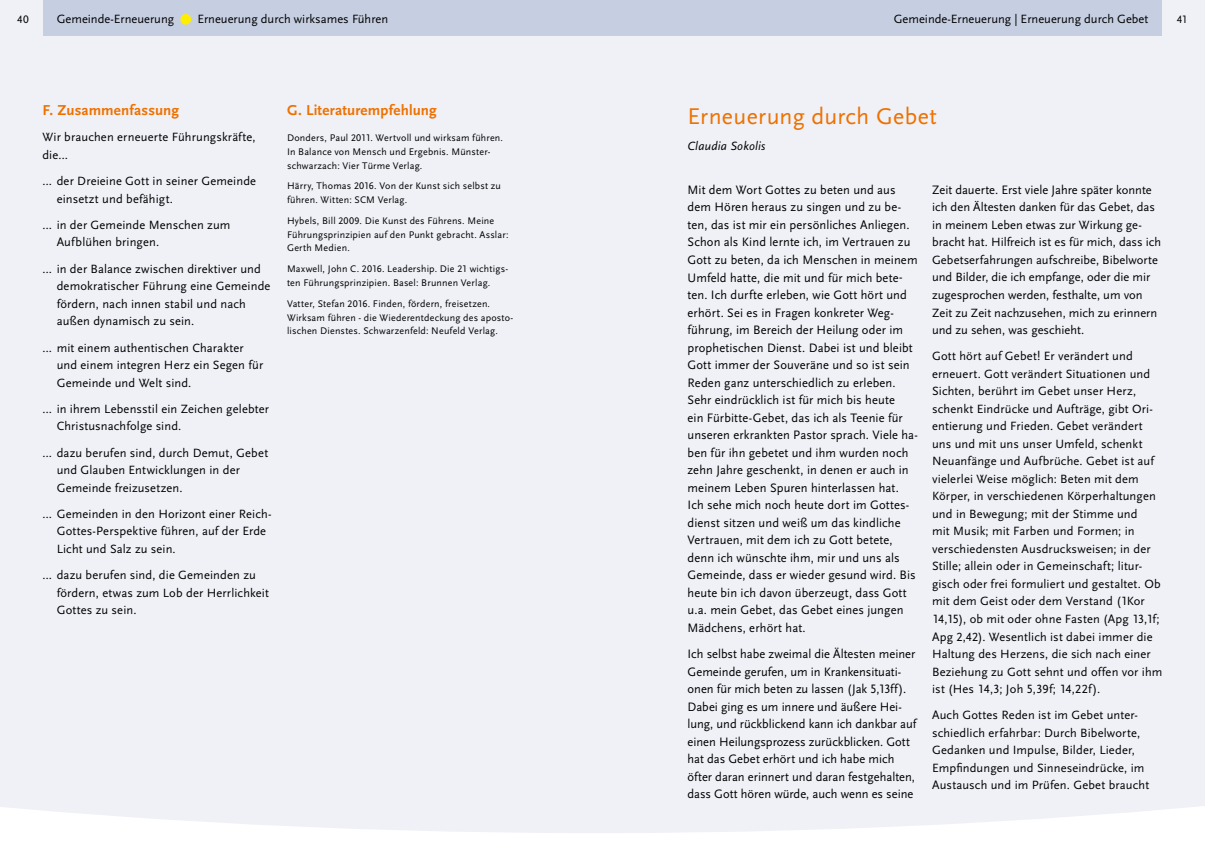
<style>
.page{position:relative;width:1205px;height:851px;background:#fff}
.page>*{position:absolute;margin:0;border:0;box-sizing:border-box;transform-origin:0 0}
.t1{font:23.75px "Scala Sans LF";letter-spacing:.015em;color:#ee7100}
.t2{font:700 15px "Scala Sans LF";letter-spacing:.01em;color:#ee7100}
.t3{font:12.75px/17.5px "Scala Sans LF";letter-spacing:.005em;color:#000}
.t4{font:12.5px/17.5px "Scala Sans LF";letter-spacing:.01em;color:#000}
.t5{font:italic 12.5px "Scala Sans LF";letter-spacing:.015em;color:#000}
.t6{font:11.25px "Scala Sans LF";color:#000}
.t7{font:10px/13.8px "Scala Sans LF";letter-spacing:.02em;color:#000}
.s1{font-size:12.5px}
</style>
<div class="page">
<div style="left:0;top:0;width:1205px;height:833px;background:#eff1f7"></div>
<div style="left:602px;top:0;width:560px;height:35px;background:#c6cfe1"></div>
<div style="left:43px;top:0;width:559px;height:35px;background:#c6cfe1"></div>
<div style="left:180px;top:14px;width:11px;height:11px;background:#fe0;border-radius:50%"></div>
<p class="t4" style="left:57px;top:11px;width:119px">Gemeinde-Erneuerung</p>
<p class="t4" style="left:197px;top:11px;width:192px">Erneuerung durch wirksames Führen</p>
<p class="t4" style="left:894px;top:11px;width:256px">Gemeinde-Erneuerung | Erneuerung durch Gebet</p>
<p class="t6" style="left:17px;top:13px;width:13px">40</p>
<p class="t6" style="left:1176px;top:13px;width:12px">41</p>
<p class="t2" style="left:43px;top:101px;width:138px">F. Zusammenfassung</p>
<p class="t4" style="left:43px;top:128px;width:215px">Wir brauchen erneuerte Führungskräfte, die…</p>
<p class="t4" style="left:57px;top:172px;width:201px;text-indent:-14px">… der Dreieine Gott in seiner Gemeinde einsetzt und befähigt.</p>
<p class="t4" style="left:57px;top:216px;width:175px;text-indent:-14px">… in der Gemeinde Menschen zum<br>Aufblühen bringen.</p>
<p class="t4" style="left:57px;top:260px;width:215px;text-indent:-14px">… in der Balance zwischen direktiver und demokratischer Führung eine Gemeinde fördern, nach innen stabil und nach außen dynamisch zu sein.</p>
<p class="t4" style="left:57px;top:338px;width:208px;text-indent:-14px">… mit einem authentischen Charakter und einem integren Herz ein Segen für<br>Gemeinde und Welt sind.</p>
<p class="t4" style="left:57px;top:400px;width:214px;text-indent:-14px">… in ihrem Lebensstil ein Zeichen gelebter<br>Christusnachfolge sind.</p>
<p class="t4" style="left:57px;top:443px;width:213px;text-indent:-14px">… dazu berufen sind, durch Demut, Gebet und Glauben Entwicklungen in der<br>Gemeinde freizusetzen.</p>
<p class="t4" style="left:57px;top:505px;width:216px;text-indent:-14px">… Gemeinden in den Horizont einer Reich-<br>Gottes-Perspektive führen, auf der Erde<br>Licht und Salz zu sein.</p>
<p class="t4" style="left:57px;top:566px;width:214px;text-indent:-14px">… dazu berufen sind, die Gemeinden zu fördern, etwas zum Lob der Herrlichkeit<br>Gottes zu sein.</p>
<p class="t2" style="left:287px;top:101px;width:151px">G. Literaturempfehlung</p>
<p class="t7" style="left:287px;top:131px;width:217px">Donders, Paul 2011. Wertvoll und wirksam führen.<br>In Balance von Mensch und Ergebnis. Münster&shy;schwarzach: Vier Türme Verlag.</p>
<p class="t7" style="left:287px;top:179px;width:215px">Härry, Thomas 2016. Von der Kunst sich selbst zu führen. Witten: SCM Verlag.</p>
<p class="t7" style="left:287px;top:214px;width:223px">Hybels, Bill 2009. Die Kunst des Führens. Meine<br>Führungsprinzipien auf den Punkt gebracht. Asslar:<br>Gerth Medien.</p>
<p class="t7" style="left:287px;top:262px;width:223px">Maxwell, John C. 2016. Leadership. Die 21 wichtigs&shy;ten Führungsprinzipien. Basel: Brunnen Verlag.</p>
<p class="t7" style="left:287px;top:297px;width:228px">Vatter, Stefan 2016. Finden, fördern, freisetzen.<br>Wirksam führen - die Wiederentdeckung des aposto&shy;lischen Dienstes. Schwarzenfeld: Neufeld Verlag.</p>
<h1 class="t1" style="left:687px;top:102px;width:251px">Erneuerung durch Gebet</h1>
<p class="t5" style="left:687px;top:139px;width:79px">Claudia Sokolis</p>
<p class="t3" style="left:687px;top:181px;width:232px">Mit dem Wort Gottes zu beten und aus dem Hören heraus zu singen und zu be&shy;ten, das ist mir ein persönliches Anliegen.<br>Schon als Kind lernte ich, im Vertrauen zu Gott zu beten, da ich Menschen in meinem Umfeld hatte, die mit und für mich bete&shy;ten. Ich durfte erleben, wie Gott hört und erhört. Sei es in Fragen konkreter Weg&shy;führung, im Bereich der Heilung oder im prophetischen Dienst. Dabei ist und bleibt Gott immer der Souveräne und so ist sein Reden ganz unterschiedlich zu erleben.<br>Sehr eindrücklich ist für mich bis heute<br>ein Fürbitte-Gebet, das ich als Teenie für unseren erkrankten Pastor sprach. Viele ha&shy;ben für ihn gebetet und ihm wurden noch zehn Jahre geschenkt, in denen er auch in meinem Leben Spuren hinterlassen hat.<br>Ich sehe mich noch heute dort im Gottes&shy;dienst sitzen und weiß um das kindliche Vertrauen, mit dem ich zu Gott betete, denn ich wünschte ihm, mir und uns als Gemeinde, dass er wieder gesund wird. Bis heute bin ich davon überzeugt, dass Gott u.a. mein Gebet, das Gebet eines jungen Mädchens, erhört hat.</p>
<p class="t3" style="left:687px;top:645px;width:230px">Ich selbst habe zweimal die Ältesten meiner Gemeinde gerufen, um in Krankensituati&shy;onen für mich beten zu lassen (Jak 5,13ff).<br>Dabei ging es um innere und äußere Hei&shy;lung, und rückblickend kann ich dankbar auf einen Heilungsprozess zurückblicken. Gott hat das Gebet erhört und ich habe mich öfter daran erinnert und daran festgehalten, dass Gott hören würde, auch wenn es seine</p>
<p class="t3" style="left:932px;top:181px;width:221px">Zeit dauerte. Erst viele Jahre <span class="s1">später konnte</span></p>
<p class="t4" style="left:932px;top:198px;width:231px">ich den Ältesten danken für das Gebet, das in meinem Leben etwas zur Wirkung ge&shy;bracht hat. Hilfreich ist es für mich, dass ich Gebetserfahrungen aufschreibe, Bibelworte und Bilder, die ich empfange, oder die mir zugesprochen werden, festhalte, um von Zeit zu Zeit nachzusehen, mich zu erinnern und zu sehen, was geschieht.</p>
<p class="t4" style="left:932px;top:347px;width:232px">Gott hört auf Gebet! Er verändert und erneuert. Gott verändert Situationen und Sichten, berührt im Gebet unser Herz, schenkt Eindrücke und Aufträge, gibt Ori&shy;entierung und Frieden. Gebet verändert uns und mit uns unser Umfeld, schenkt Neuanfänge und Aufbrüche. Gebet ist auf vielerlei Weise möglich: Beten mit dem Körper, in verschiedenen Körperhaltungen und in Bewegung; mit der Stimme und<br>mit Musik; mit Farben und Formen; in verschiedensten Ausdrucksweisen; in der Stille; allein oder in Gemeinschaft; litur&shy;gisch oder frei formuliert und gestaltet. Ob mit dem Geist oder dem Verstand (1Kor 14,15), ob mit oder ohne Fasten (Apg 13,1f; Apg 2,42). Wesentlich ist dabei immer die Haltung des Herzens, die sich nach einer Beziehung zu Gott sehnt und offen vor ihm ist (Hes 14,3; Joh 5,39f; 14,22f).</p>
<p class="t4" style="left:932px;top:706px;width:219px">Auch Gottes Reden ist im Gebet unter&shy;schiedlich erfahrbar: Durch Bibelworte, Gedanken und Impulse, Bilder, Lieder, Empfindungen und Sinneseindrücke, im Austausch und im Prüfen. Gebet braucht</p>
</div>
